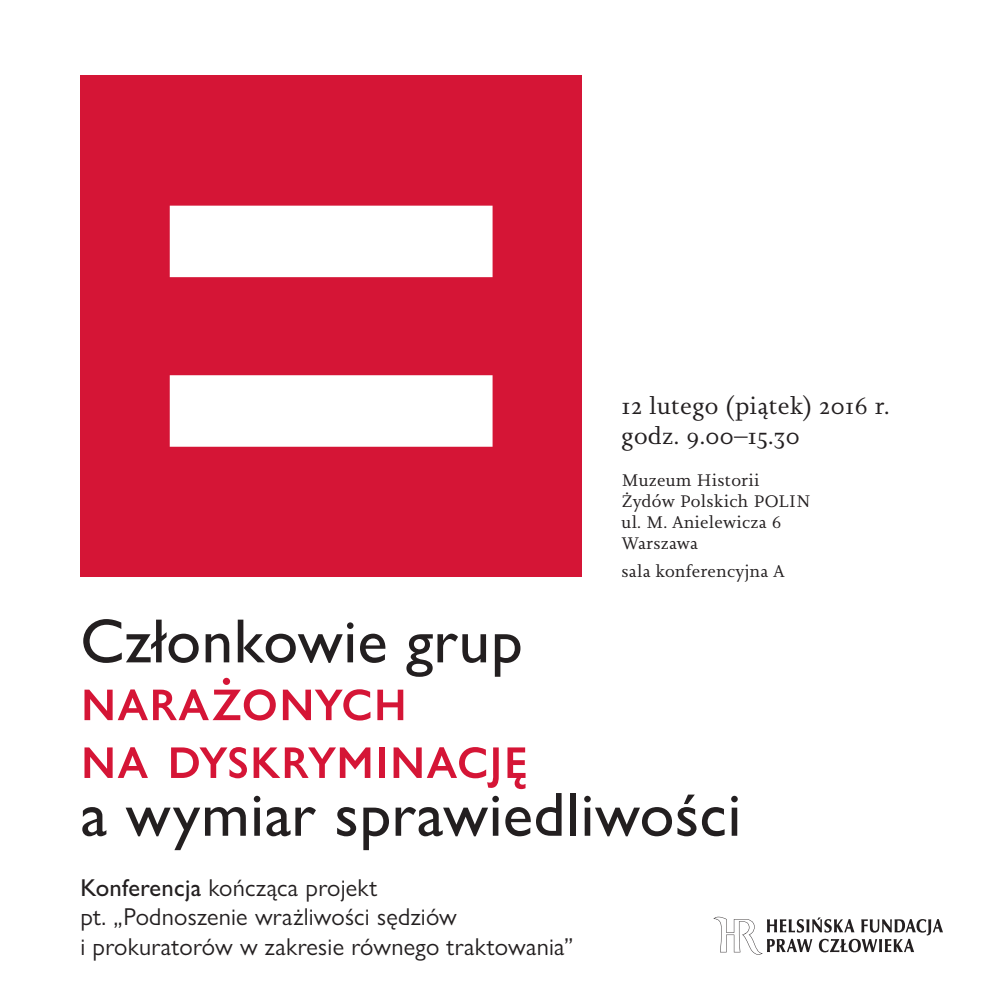
<style>
.page{position:relative;width:993px;height:993px;background:#fff}
.page>*{position:absolute;margin:0;border:0;box-sizing:border-box;transform-origin:0 0}
.Tyt_1{font:500 62.65px/57.8px "Gill Sans Nova";letter-spacing:.01em;color:#231f20}
.Tyt_1-2{font:24.5px "Gill Sans Nova";letter-spacing:.01em;color:#231f20}
.Tyt_1-3{font:24.5px "Joanna Nova";letter-spacing:.01em;color:#231f20}
.Tyt_1-4{font:17.5px/21px "Joanna Nova";letter-spacing:.01em;color:#231f20}
.s1{color:#d51536}
.s2{font-weight:500}
</style>
<div class="page">
<div style="left:80px;top:75px;width:501px;height:501px;background:#d51536"></div>
<svg style="left:170px;top:205px;width:322px;height:241px;fill:#fff"></svg>
<svg style="left:713px;top:916px;width:229px;height:38px"></svg>
<p class="Tyt_1-3" style="left:621px;top:390px;width:269px">12 lutego (piątek) 2016 r.</p>
<p class="Tyt_1-3" style="left:621px;top:419px;width:179px">godz. 9.00–15.30</p>
<p class="Tyt_1-4" style="left:621px;top:469px;width:139px">Muzeum Historii</p>
<p class="Tyt_1-4" style="left:621px;top:490px;width:190px">Żydów Polskich POLIN ul. M. Anielewicza 6<br>Warszawa</p>
<p class="Tyt_1-4" style="left:621px;top:560px;width:164px">sala konferencyjna A</p>
<p class="Tyt_1" style="left:80px;top:611px;width:662px">Członkowie grup <span class="s1">narażonych<br>na dyskryminację<br></span>a wymiar sprawiedliwości</p>
<p class="Tyt_1-2" style="left:80px;top:872px;width:298px"><span class="s2">Konferencja</span> kończąca projekt</p>
<p class="Tyt_1-2" style="left:80px;top:901px;width:378px">pt. „Podnoszenie wrażliwości sędziów</p>
<p class="Tyt_1-2" style="left:80px;top:931px;width:494px">i prokuratorów w zakresie równego traktowania”</p>
</div>
